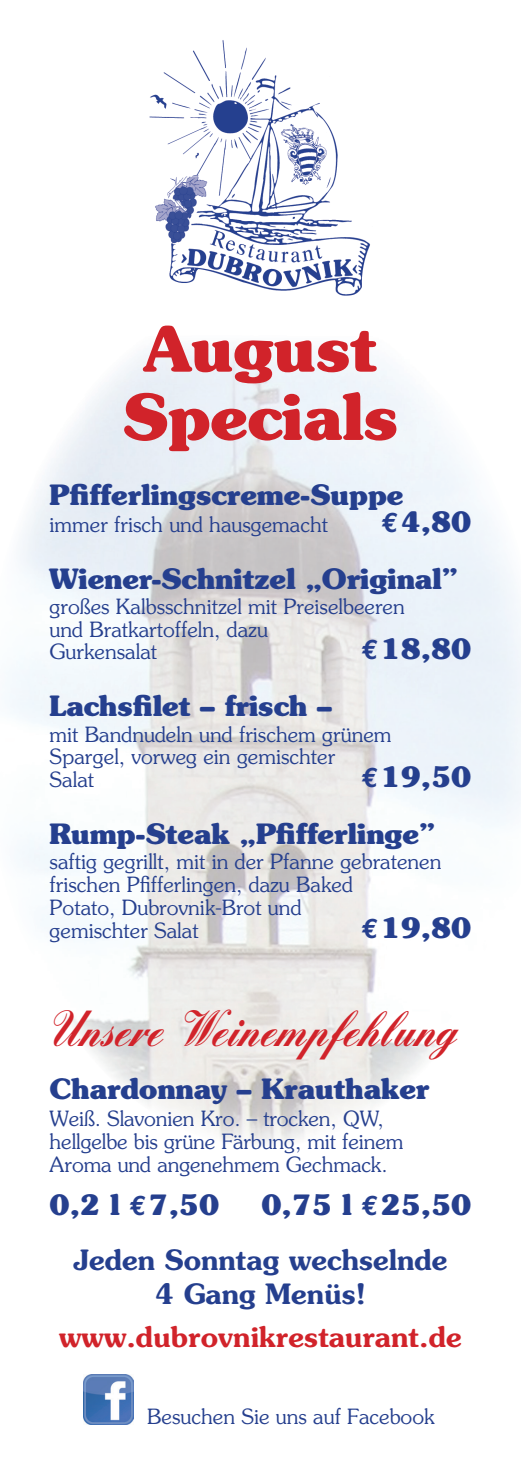
<style>
.page{position:relative;width:521px;height:1474px;background:#fff}
.page>*{position:absolute;margin:0;border:0;box-sizing:border-box;transform-origin:0 0}
.t1{font:700 63px/68.2px "Souvenir";color:#d1232a;text-align:center}
.t2{font:700 52.5px "Englische Schreibschrift T";color:#d1232a;scale:.84 1}
.t3{font:700 28px/57.1px "Souvenir";color:#253f8e}
.t4{font:600 28px/54.9px "Souvenir";color:#253f8e}
.t5{font:600 28px "Souvenir";color:#d1232a}
.t6{font:300 21px/22.8px "Souvenir";color:#253f8e}
.s1{font-family:"Euro Mono"}
.s2{font-weight:700}
.s3{font-family:"Euro Mono";font-weight:700}
</style>
<div class="page">
<img style="left:149px;top:40px;width:221px;height:256px">
<img style="left:85px;top:346px;width:254px;height:797px">
<img style="left:339px;top:353px;width:102px;height:762px">
<img style="left:83px;top:1374px;width:50px;height:50px">
<h1 class="t1" style="left:123px;top:314px;width:277px">August<br>Specials</h1>
<h3 class="t3" style="left:50px;top:466px;width:355px">Pfifferlingscreme-Suppe</h3>
<p class="t6" style="left:50px;top:512px;width:280px">immer frisch und hausgemacht</p>
<h3 class="t3" style="left:50px;top:492px;width:423px;text-indent:332px"><span class="s1">E</span>4,80<br>Wiener-Schnitzel „Original”</h3>
<p class="t6" style="left:50px;top:594px;width:357px">großes Kalbsschnitzel mit Preiselbeeren und Bratkartoffeln, dazu<br>Gurkensalat</p>
<h3 class="t3" style="left:362px;top:620px;width:111px"><span class="s1">E</span>18,80</h3>
<h3 class="t3" style="left:50px;top:677px;width:283px">Lachsfilet – frisch –</h3>
<p class="t6" style="left:50px;top:722px;width:343px">mit Bandnudeln und frischem grünem<br>Spargel, vorweg ein gemischter<br>Salat</p>
<h3 class="t3" style="left:50px;top:748px;width:423px;text-indent:312px"><span class="s1">E</span>19,50<br>Rump-Steak „Pfifferlinge”</h3>
<p class="t6" style="left:50px;top:850px;width:393px">saftig gegrillt, mit in der Pfanne gebratenen frischen Pfifferlingen, dazu Baked<br>Potato, Dubrovnik-Brot und<br>gemischter Salat</p>
<h3 class="t3" style="left:362px;top:898px;width:111px"><span class="s1">E</span>19,80</h3>
<h2 class="t2" style="left:43px;top:997px;width:493px">Unsere Weinempfehlung</h2>
<h3 class="t3" style="left:50px;top:1059px;width:381px">Chardonnay – Krauthaker</h3>
<p class="t6" style="left:50px;top:1106px;width:355px">Weiß. Slavonien Kro. – trocken, QW, hellgelbe bis grüne Färbung, mit feinem<br>Aroma und angenehmem Gechmack.</p>
<h3 class="t3" style="left:50px;top:1176px;width:171px">0,2 l <span class="s1">E</span>7,50</h3>
<h3 class="t4" style="left:73px;top:1177px;width:399px;text-indent:188px"><span class="s2">0,75 l</span> <span class="s3">E</span><span class="s2">25,50<br></span>Jeden Sonntag wechselnde</h3>
<h3 class="t4" style="left:155px;top:1266px;width:212px">4 Gang Menüs!</h3>
<h3 class="t5" style="left:59px;top:1319px;width:404px">www.dubrovnikrestaurant.de</h3>
<p class="t6" style="left:147px;top:1404px;width:289px">Besuchen Sie uns auf Facebook</p>
</div>
